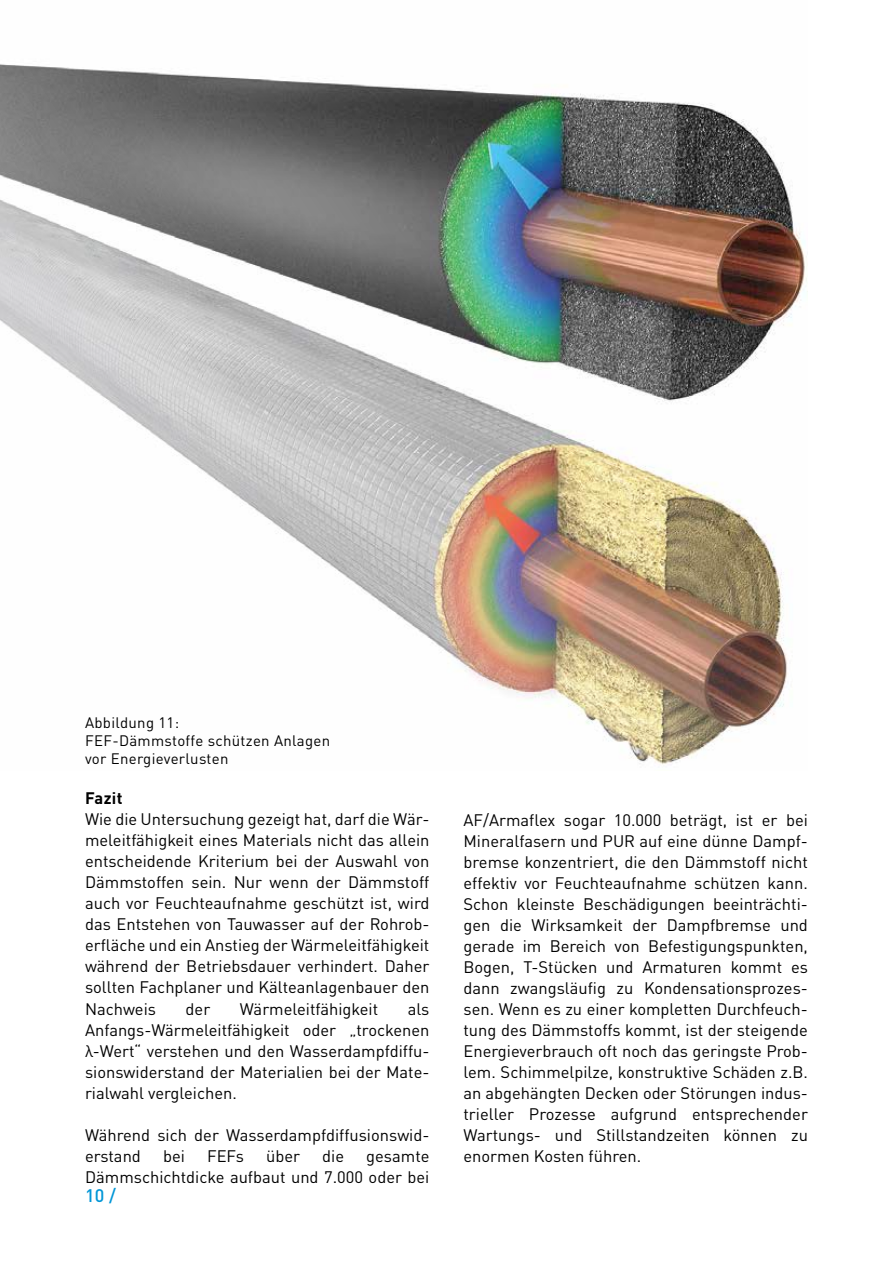
<style>
.page{position:relative;width:893px;height:1263px;background:#fff}
.page>*{position:absolute;margin:0;border:0;box-sizing:border-box;transform-origin:0 0}
.t1{font:500 18px "DIN Pro";color:#0096d7}
.t2{font:16.5px/21px "DIN Pro";color:#000;text-align:justify}
.t3{font:700 16.5px "DIN Pro";letter-spacing:.02em;color:#000}
.t4{font:15px/18px "DIN Pro";letter-spacing:.02em;color:#000}
</style>
<div class="page">
<img style="left:0;top:64px;width:808px;height:701px">
<p class="t4" style="left:85px;top:712px;width:247px">Abbildung 11:<br>FEF-Dämmstoffe schützen Anlagen vor Energieverlusten</p>
<p class="t3" style="left:85px;top:785px;width:39px">Fazit</p>
<p class="t2" style="left:85px;top:807px;width:346px">Wie die Untersuchung gezeigt hat, darf die Wär&shy;meleitfähigkeit eines Materials nicht das allein entscheidende Kriterium bei der Auswahl von Dämmstoffen sein. Nur wenn der Dämmstoff auch vor Feuchteaufnahme geschützt ist, wird das Entstehen von Tauwasser auf der Rohrob&shy;erfläche und ein Anstieg der Wärmeleitfähigkeit während der Betriebsdauer verhindert. Daher sollten Fachplaner und Kälteanlagenbauer den Nachweis</p>
<p class="t2" style="left:186px;top:996px;width:26px">der</p>
<p class="t2" style="left:240px;top:996px;width:140px">Wärmeleitfähigkeit</p>
<p class="t2" style="left:85px;top:996px;width:346px;text-indent:323px">als Anfangs-Wärmeleitfähigkeit oder „trockenen λ-Wert“ verstehen und den Wasserdampfdiffu&shy;sionswiderstand der Materialien bei der Mate&shy;rialwahl vergleichen.</p>
<p class="t2" style="left:85px;top:1122px;width:346px">Während sich der Wasserdampfdiffusionswid&shy;erstand</p>
<p class="t2" style="left:163px;top:1143px;width:23px">bei</p>
<p class="t2" style="left:207px;top:1143px;width:38px">FEFs</p>
<p class="t2" style="left:266px;top:1143px;width:35px">über</p>
<p class="t2" style="left:322px;top:1143px;width:23px">die</p>
<p class="t2" style="left:85px;top:1143px;width:346px;text-align:right">gesamte<br>Dämmschichtdicke aufbaut und 7.000 oder bei</p>
<p class="t1" style="left:85px;top:1181px;width:32px">10 /</p>
<p class="t2" style="left:463px;top:807px;width:346px">AF/Armaflex sogar 10.000 beträgt, ist er bei Mineralfasern und PUR auf eine dünne Dampf&shy;bremse konzentriert, die den Dämmstoff nicht effektiv vor Feuchteaufnahme schützen kann.<br>Schon kleinste Beschädigungen beeinträchti&shy;gen die Wirksamkeit der Dampfbremse und gerade im Bereich von Befestigungspunkten, Bogen, T-Stücken und Armaturen kommt es dann zwangsläufig zu Kondensationsprozes&shy;sen. Wenn es zu einer kompletten Durchfeuch&shy;tung des Dämmstoffs kommt, ist der steigende Energieverbrauch oft noch das geringste Prob&shy;lem. Schimmelpilze, konstruktive Schäden z.B. an abgehängten Decken oder Störungen indus&shy;trieller Prozesse aufgrund entsprechender Wartungs- und Stillstandzeiten können zu enormen Kosten führen.</p>
</div>
